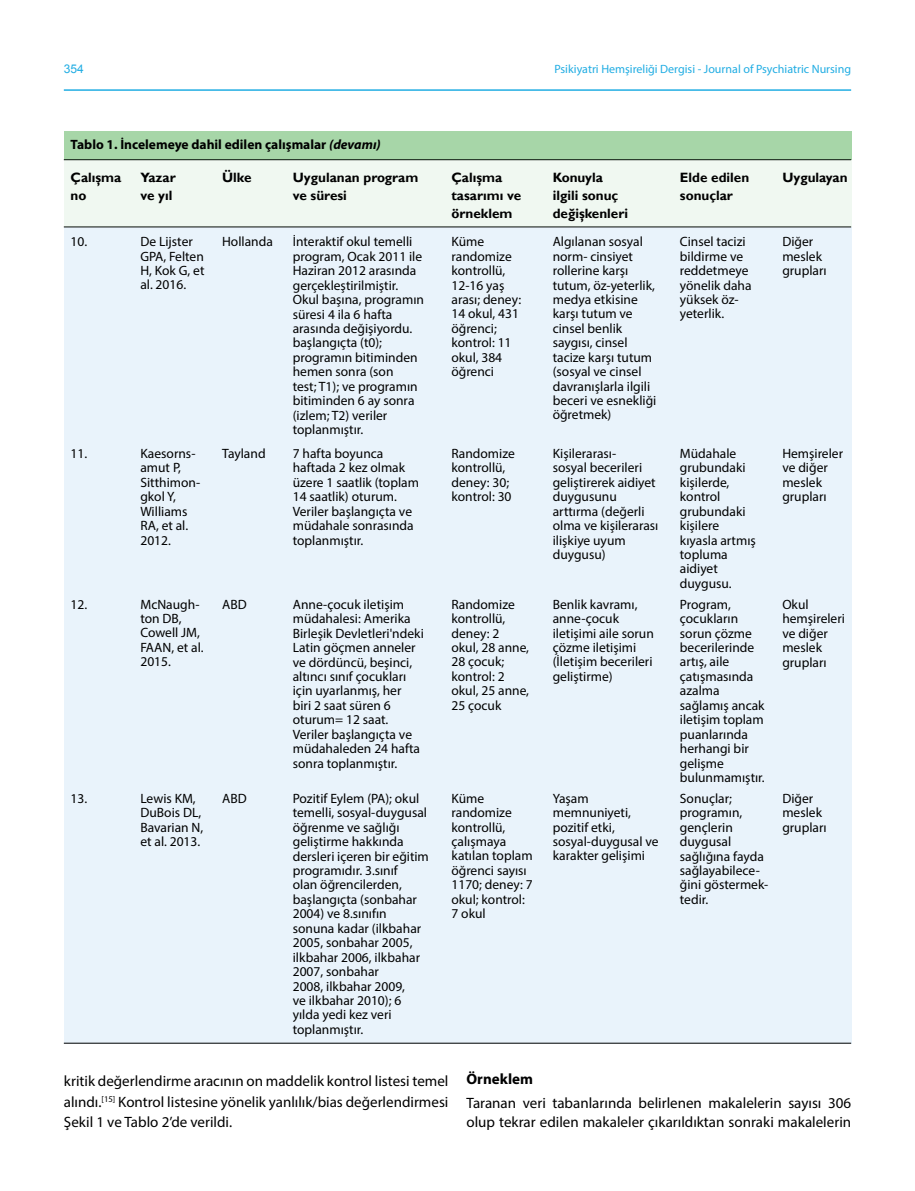
<style>
.page{position:relative;width:915px;height:1191px;background:#fff}
.page>*{position:absolute;margin:0;border:0;box-sizing:border-box;transform-origin:0 0}
.t1{font:15px/20.5px "Myriad Pro";color:#000;text-align:justify}
.t2{font:700 15px "Myriad Pro";color:#000}
.t3{font:13.5px/14.4px "Myriad Pro";color:#000}
.t4{font:700 13.5px/18px "Gill Sans";color:#000}
.t5{font:700 13.5px "Myriad Pro";color:#000}
.t6{font:12px "Myriad Pro";color:#21ade3}
.t7{font:12px "Arial";color:#21ade3}
.s1{font-style:italic}
.s2{font-family:"Gill Sans MT Pro"}
</style>
<div class="page">
<hr style="left:64px;top:89px;width:786px;height:2px;background:#21ade3">
<div style="left:64px;top:131px;width:786px;height:28px;background:#a7d6a8"></div>
<div style="left:64px;top:227px;width:786px;height:816px;background:#e9f3fb"></div>
<hr style="left:64px;top:227px;width:786px;height:1px;background:#000">
<hr style="left:64px;top:1043px;width:786px;height:1px;background:#000">
<div style="left:64px;top:159px;width:786px;height:68px;background:#f0f8f1"></div>
<p class="t7" style="left:64px;top:60px;width:22px">354</p>
<p class="t6" style="left:554px;top:61px;width:298px">Psikiyatri Hemşireliği Dergisi - Journal of Psychiatric Nursing</p>
<p class="t5" style="left:71px;top:136px;width:311px">Tablo 1. İncelemeye dahil edilen çalışmalar <span class="s1">(devamı)</span></p>
<p class="t4" style="left:71px;top:168px;width:52px">Çalışma no</p>
<p class="t4" style="left:140px;top:168px;width:37px">Yazar ve yıl</p>
<p class="t4" style="left:293px;top:168px;width:127px">Uygulanan program ve süresi</p>
<p class="t4" style="left:451px;top:168px;width:71px">Çalışma tasarımı ve örneklem</p>
<p class="t4" style="left:552px;top:168px;width:77px">Konuyla ilgili sonuç de<span class="s2">ğ</span>işkenleri</p>
<p class="t4" style="left:679px;top:168px;width:71px">Elde edilen sonuçlar</p>
<p class="t4" style="left:222px;top:168px;width:31px">Ülke</p>
<p class="t4" style="left:782px;top:168px;width:67px">Uygulayan</p>
<p class="t3" style="left:71px;top:234px;width:18px">10.</p>
<p class="t3" style="left:71px;top:446px;width:18px">11.</p>
<p class="t3" style="left:71px;top:596px;width:18px">12.</p>
<p class="t3" style="left:71px;top:790px;width:18px">13.</p>
<p class="t3" style="left:140px;top:234px;width:65px">De Lijster<br>GPA, Felten<br>H, Kok G, et al. 2016.</p>
<p class="t3" style="left:222px;top:234px;width:52px">Hollanda</p>
<p class="t3" style="left:140px;top:446px;width:61px">Kaesorns&shy;amut P,<br>Sitthimon&shy;gkol Y,<br>Williams<br>RA, et al.<br>2012.</p>
<p class="t3" style="left:222px;top:446px;width:45px">Tayland</p>
<p class="t3" style="left:140px;top:596px;width:65px">McNaugh&shy;ton DB,<br>Cowell JM,<br>FAAN, et al.<br>2015.</p>
<p class="t3" style="left:222px;top:597px;width:26px">ABD</p>
<p class="t3" style="left:140px;top:790px;width:64px">Lewis KM,<br>DuBois DL,<br>Bavarian N, et al. 2013.</p>
<p class="t3" style="left:222px;top:791px;width:26px">ABD</p>
<p class="t3" style="left:293px;top:234px;width:133px">İnteraktif okul temelli program, Ocak 2011 ile<br>Haziran 2012 arasında gerçekleştirilmiştir.<br>Okul başına, programın süresi 4 ila 6 hafta arasında değişiyordu. başlangıçta (t0); programın bitiminden hemen sonra (son<br>test; T1); ve programın bitiminden 6 ay sonra (izlem; T2) veriler toplanmıştır.</p>
<p class="t3" style="left:293px;top:446px;width:128px">7 hafta boyunca haftada 2 kez olmak üzere 1 saatlik (toplam<br>14 saatlik) oturum.<br>Veriler başlangıçta ve müdahale sonrasında toplanmıştır.</p>
<p class="t3" style="left:293px;top:597px;width:133px">Anne-çocuk iletişim müdahalesi: Amerika<br>Birleşik Devletleri'ndeki<br>Latin göçmen anneler ve dördüncü, beşinci, altıncı sınıf çocukları için uyarlanmış, her<br>biri 2 saat süren 6 oturum= 12 saat.<br>Veriler başlangıçta ve müdahaleden 24 hafta sonra toplanmıştır.</p>
<p class="t3" style="left:293px;top:791px;width:138px">Pozitif Eylem (PA); okul temelli, sosyal-duygusal öğrenme ve sağlığı geliştirme hakkında dersleri içeren bir eğitim programıdır. 3.sınıf<br>olan öğrencilerden, başlangıçta (sonbahar<br>2004) ve 8.sınıfın sonuna kadar (ilkbahar<br>2005, sonbahar 2005, ilkbahar 2006, ilkbahar<br>2007, sonbahar<br>2008, ilkbahar 2009,<br>ve ilkbahar 2010); 6 yılda yedi kez veri toplanmıştır.</p>
<p class="t3" style="left:451px;top:234px;width:71px">Küme randomize kontrollü,<br>12-16 yaş arası; deney:<br>14 okul, 431 öğrenci; kontrol: 11 okul, 384 öğrenci</p>
<p class="t3" style="left:451px;top:446px;width:65px">Randomize kontrollü, deney: 30; kontrol: 30</p>
<p class="t3" style="left:451px;top:596px;width:79px">Randomize kontrollü, deney: 2 okul, 28 anne,<br>28 çocuk; kontrol: 2 okul, 25 anne,<br>25 çocuk</p>
<p class="t3" style="left:552px;top:234px;width:105px">Algılanan sosyal norm- cinsiyet rollerine karşı tutum, öz-yeterlik, medya etkisine karşı tutum ve cinsel benlik saygısı, cinsel tacize karşı tutum (sosyal ve cinsel davranışlarla ilgili beceri ve esnekliği öğretmek)</p>
<p class="t3" style="left:552px;top:446px;width:107px">Kişilerarası-<br>sosyal becerileri geliştirerek aidiyet duygusunu arttırma (değerli olma ve kişilerarası ilişkiye uyum duygusu)</p>
<p class="t3" style="left:552px;top:597px;width:103px">Benlik kavramı, anne-çocuk iletişimi aile sorun çözme iletişimi (İletişim becerileri geliştirme)</p>
<p class="t3" style="left:451px;top:790px;width:83px">Küme randomize kontrollü, çalışmaya katılan toplam öğrenci sayısı<br>1170; deney: 7 okul; kontrol:<br>7 okul</p>
<p class="t3" style="left:552px;top:790px;width:107px">Yaşam memnuniyeti, pozitif etki, sosyal-duygusal ve karakter gelişimi</p>
<p class="t3" style="left:679px;top:234px;width:73px">Cinsel tacizi bildirme ve reddetmeye yönelik daha yüksek öz&shy;yeterlik.</p>
<p class="t3" style="left:782px;top:234px;width:46px">Diğer meslek grupları</p>
<p class="t3" style="left:679px;top:446px;width:77px">Müdahale grubundaki kişilerde, kontrol grubundaki kişilere kıyasla artmış topluma aidiyet duygusu.</p>
<p class="t3" style="left:679px;top:597px;width:86px">Program, çocukların sorun çözme becerilerinde artış, aile çatışmasında azalma sağlamış ancak iletişim toplam puanlarında herhangi bir gelişme bulunmamıştır.</p>
<p class="t3" style="left:679px;top:791px;width:90px">Sonuçlar; programın, gençlerin duygusal sağlığına fayda sağlayabilece&shy;ğini göstermek&shy;tedir.</p>
<p class="t3" style="left:782px;top:446px;width:62px">Hemşireler ve diğer meslek grupları</p>
<p class="t3" style="left:782px;top:597px;width:64px">Okul hemşireleri ve diğer meslek grupları</p>
<p class="t3" style="left:782px;top:791px;width:46px">Diğer meslek grupları</p>
<p class="t1" style="left:64px;top:1070px;width:386px">kritik değerlendirme aracının on maddelik kontrol listesi temel alındı.<sup>[15]</sup> Kontrol listesine yönelik yanlılık/bias değerlendirmesi Şekil 1 ve Tablo 2’de verildi.</p>
<p class="t2" style="left:466px;top:1069px;width:68px">Örneklem</p>
<p class="t1" style="left:466px;top:1093px;width:386px;line-height:19.2px">Taranan veri tabanlarında belirlenen makalelerin sayısı 306 olup tekrar edilen makaleler çıkarıldıktan sonraki makalelerin</p>
</div>
